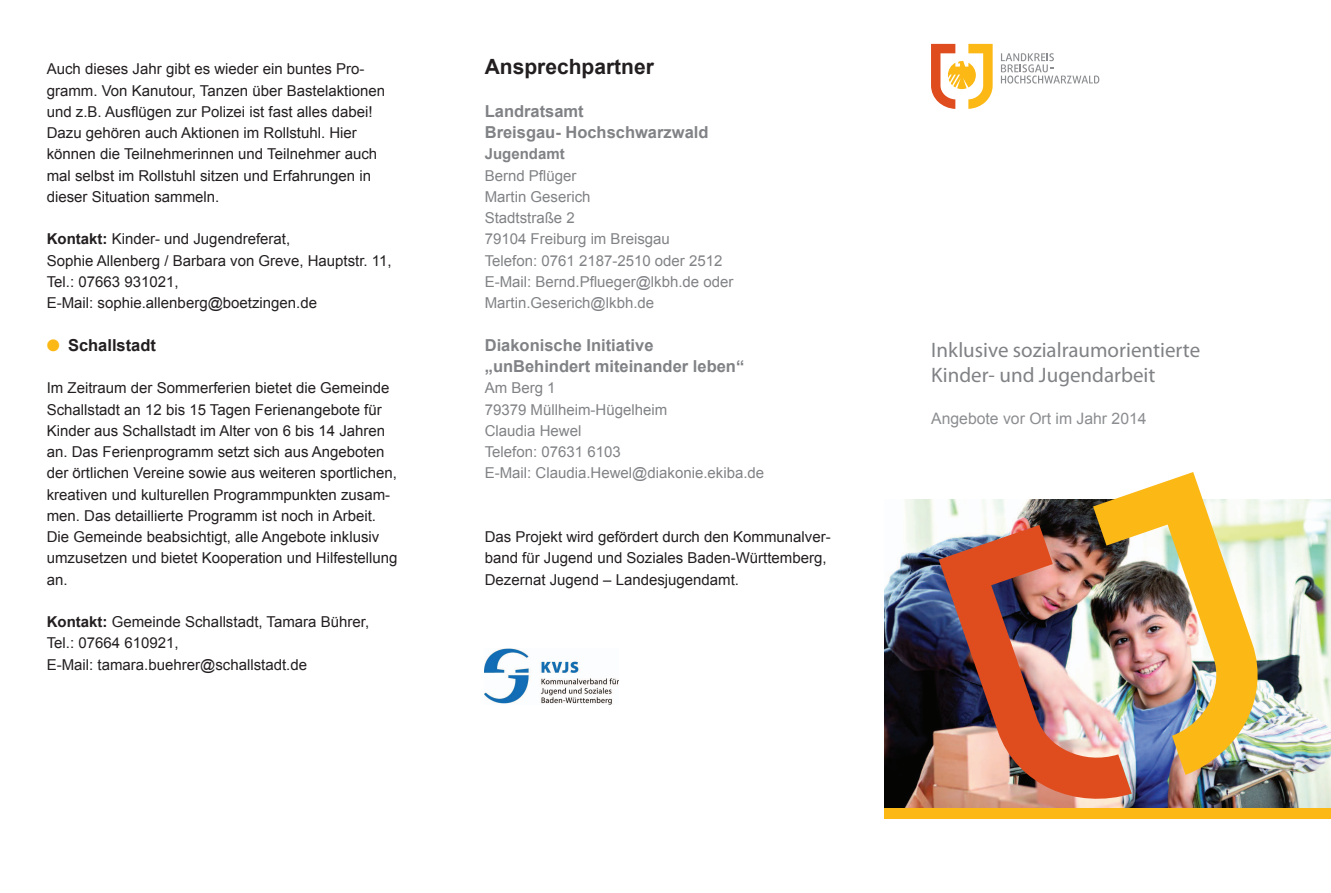
<style>
.page{position:relative;width:1331px;height:893px;background:#fff}
.page>*{position:absolute;margin:0;border:0;box-sizing:border-box;transform-origin:0 0}
.t1{font:21px/24.5px "Myriad Pro";color:#808285}
.t2{font:700 21px "Arial";color:#231f20}
.t3{font:700 16.5px/21.3px "Arial";color:#808285}
.t4{font:700 16.5px "Arial";color:#231f20}
.t5{font:15.75px "Arial";color:#8b8d90}
.t6{font:15px/21.3px "Arial";color:#231f20}
.t7{font:15px/21.3px "Arial";color:#808285}
.t8{font:700 15px "Arial";color:#808285}
.s1{font-weight:700}
.s2{color:#fcb814}
</style>
<div class="page">
<img style="left:884px;top:500px;width:447px;height:308px">
<img style="left:939px;top:525px;width:193px;height:274px">
<img style="left:1093px;top:472px;width:165px;height:303px">
<img style="left:485px;top:648px;width:133px;height:57px">
<div style="left:884px;top:808px;width:447px;height:11px;background:#fcb814"></div>
<svg style="left:1001px;top:53px;width:98px;height:31px"></svg>
<svg style="left:931px;top:44px;width:62px;height:65px"></svg>
<p class="t6" style="left:47px;top:59px;width:340px">Auch dieses Jahr gibt es wieder ein buntes Pro&shy;gramm. Von Kanutour, Tanzen über Bastelaktionen und z.B. Ausflügen zur Polizei ist fast alles dabei!<br>Dazu gehören auch Aktionen im Rollstuhl. Hier können die Teilnehmerinnen und Teilnehmer auch mal selbst im Rollstuhl sitzen und Erfahrungen in dieser Situation sammeln.</p>
<p class="t6" style="left:47px;top:229px;width:346px"><span class="s1">Kontakt:</span> Kinder- und Jugendreferat,<br>Sophie Allenberg / Barbara von Greve, Hauptstr. 11, Tel.: 07663 931021,<br>E-Mail: sophie.allenberg@boetzingen.de</p>
<p class="t4" style="left:47px;top:334px;width:111px"><span class="s2">●</span> Schallstadt</p>
<p class="t6" style="left:47px;top:378px;width:352px">Im Zeitraum der Sommerferien bietet die Gemeinde Schallstadt an 12 bis 15 Tagen Ferienangebote für Kinder aus Schallstadt im Alter von 6 bis 14 Jahren an. Das Ferienprogramm setzt sich aus Angeboten der örtlichen Vereine sowie aus weiteren sportlichen, kreativen und kulturellen Programmpunkten zusam&shy;men. Das detaillierte Programm ist noch in Arbeit.<br>Die Gemeinde beabsichtigt, alle Angebote inklusiv umzusetzen und bietet Kooperation und Hilfestellung an.</p>
<p class="t6" style="left:47px;top:611px;width:324px"><span class="s1">Kontakt:</span> Gemeinde Schallstadt, Tamara Bührer,<br>Tel.: 07664 610921,<br>E-Mail: tamara.buehrer@schallstadt.de</p>
<h1 class="t2" style="left:485px;top:53px;width:171px">Ansprechpartner</h1>
<p class="t3" style="left:485px;top:101px;width:225px">Landratsamt<br>Breisgau- Hochschwarzwald</p>
<p class="t8" style="left:485px;top:144px;width:82px">Jugendamt</p>
<p class="t7" style="left:485px;top:165px;width:250px">Bernd Pflüger<br>Martin Geserich<br>Stadtstraße 2<br>79104 Freiburg im Breisgau<br>Telefon: 0761 2187-2510 oder 2512<br>E-Mail: Bernd.Pflueger@lkbh.de oder<br>Martin.Geserich@lkbh.de</p>
<p class="t3" style="left:485px;top:335px;width:261px">Diakonische Initiative „unBehindert miteinander leben“</p>
<p class="t7" style="left:485px;top:378px;width:281px">Am Berg 1<br>79379 Müllheim-Hügelheim<br>Claudia Hewel<br>Telefon: 07631 6103<br>E-Mail: Claudia.Hewel@diakonie.ekiba.de</p>
<p class="t6" style="left:485px;top:526px;width:347px">Das Projekt wird gefördert durch den Kommunalver&shy;band für Jugend und Soziales Baden-Württemberg,<br>Dezernat Jugend – Landesjugendamt.</p>
<h1 class="t1" style="left:931px;top:337px;width:270px">Inklusive sozialraumorientierte<br>Kinder- und Jugendarbeit</h1>
<p class="t5" style="left:931px;top:408px;width:217px">Angebote vor Ort im Jahr 2014</p>
</div>
